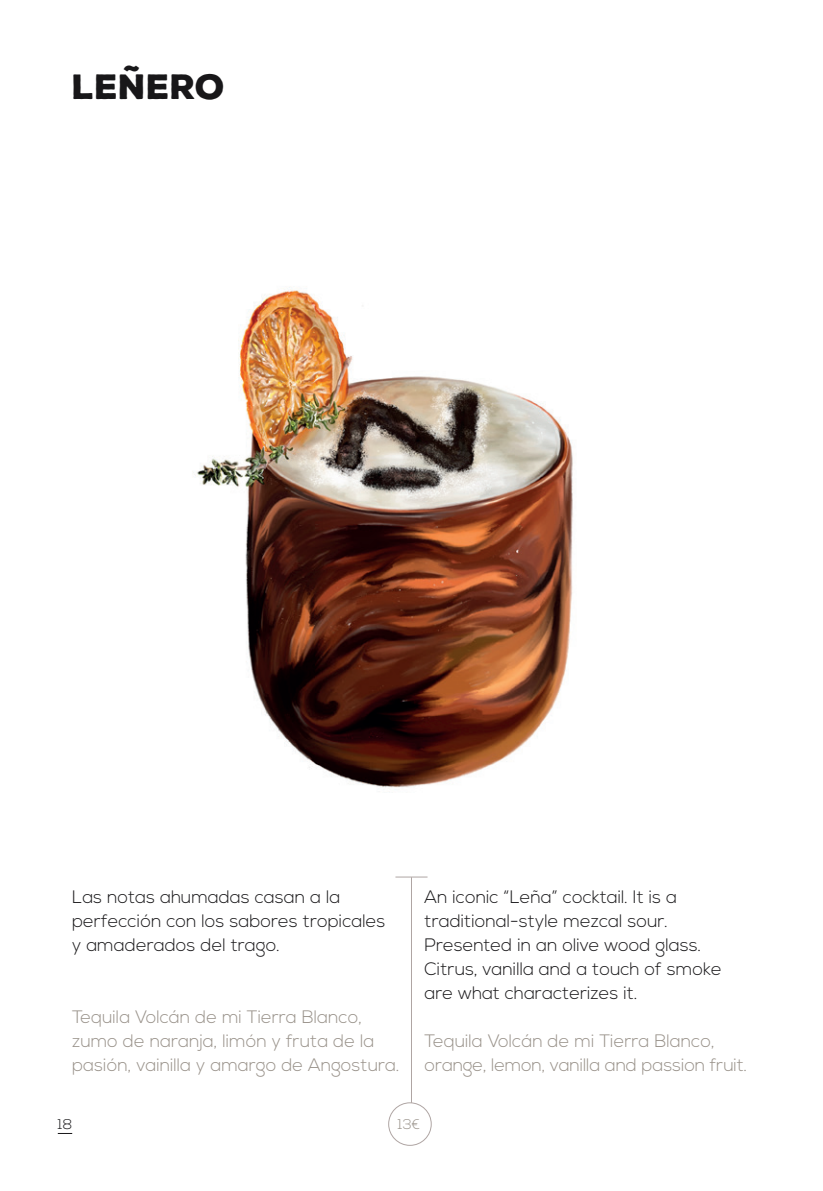
<style>
.page{position:relative;width:823px;height:1191px;background:#fff}
.page>*{position:absolute;margin:0;border:0;box-sizing:border-box;transform-origin:0 0}
.t1{font:900 34px "Nexa Rust Sans";color:#181719}
.t2{font:300 18px/24px "Nexa";color:#181719}
.t3{font:300 18px/24px "Nexa";color:#989189}
.t4{font:300 14px "Nexa";color:#989189}
.t5{font:300 14px "Nexa";color:#181719}
</style>
<div class="page">
<svg style="left:58px;top:1133px;width:14px;height:1px"></svg>
<hr style="left:411px;top:877px;width:1px;height:236px;background:#afa5a3">
<div style="left:388px;top:1102px;width:43px;height:43px;background:#fff;border-radius:50%"></div>
<div style="left:388px;top:1102px;width:43px;height:43px;border:1px solid #afa5a3;border-radius:50%"></div>
<hr style="left:395px;top:876px;width:32px;height:1px;background:#afa5a3">
<img style="left:192px;top:286px;width:381px;height:502px">
<h1 class="t1" style="left:72px;top:64px;width:154px">LEÑERO</h1>
<p class="t2" style="left:72px;top:885px;width:315px">Las notas ahumadas casan a la perfección con los sabores tropicales y amaderados del trago.</p>
<p class="t3" style="left:72px;top:1005px;width:329px">Tequila Volcán de mi Tierra Blanco, zumo de naranja, limón y fruta de la pasión, vainilla y amargo de Angostura.</p>
<p class="t2" style="left:424px;top:885px;width:298px">An iconic “Leña” cocktail. It is a traditional-style mezcal sour.<br>Presented in an olive wood glass.<br>Citrus, vanilla and a touch of smoke are what characterizes it.</p>
<p class="t3" style="left:424px;top:1029px;width:324px">Tequila Volcán de mi Tierra Blanco, orange, lemon, vanilla and passion fruit.</p>
<p class="t5" style="left:58px;top:1116px;width:16px">18</p>
<p class="t4" style="left:397px;top:1116px;width:24px">13€</p>
</div>
